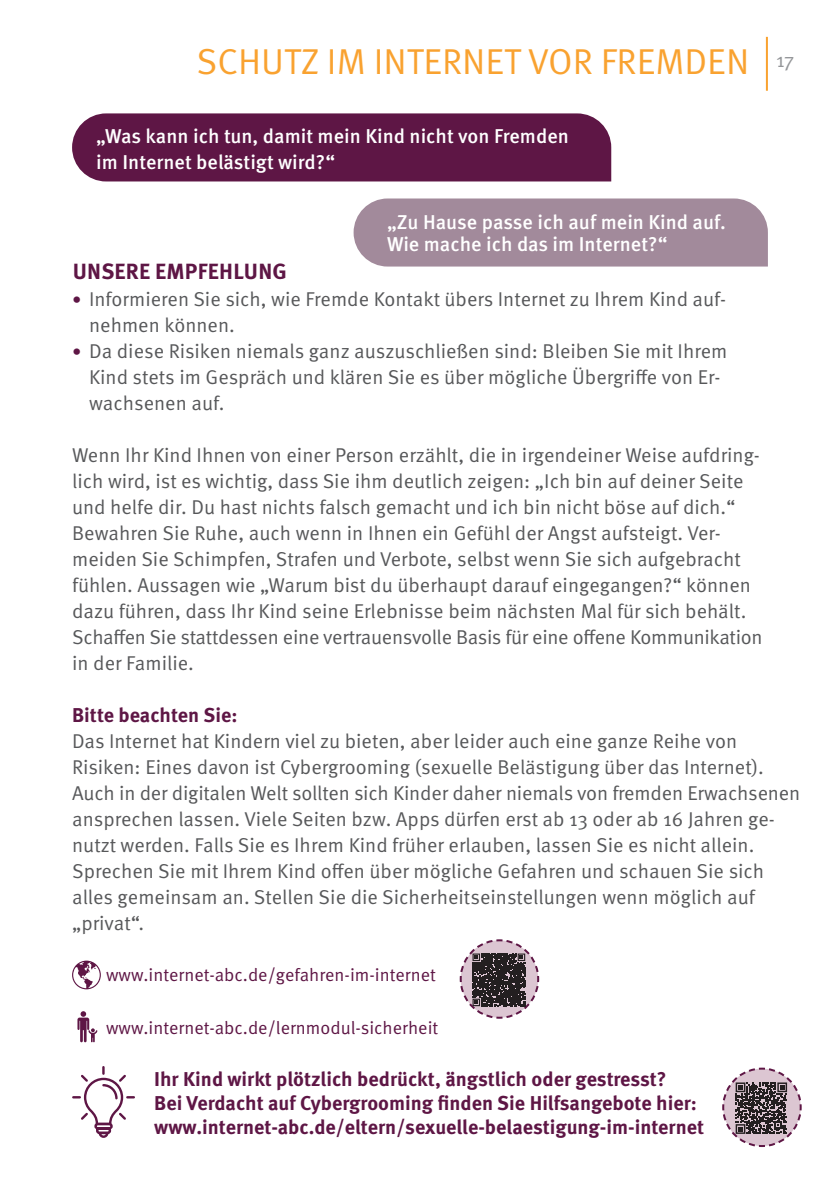
<style>
.page{position:relative;width:840px;height:1191px;background:#fff}
.page>*{position:absolute;margin:0;border:0;box-sizing:border-box;transform-origin:0 0}
.t1{font:36px "Meta OT Norm";color:#f9a230}
.t2{font:700 22px "Meta OT";letter-spacing:.01em;color:#5e1645}
.t3{font:20px/26px "Meta OT Norm";color:#57585a}
.t4{font:700 20px/24px "Meta OT";color:#5e1645}
.t5{font:500 20px/26px "Meta OT";color:#fff}
.t6{font:18px "Meta OT Norm";color:#5e1645}
.s1{font-size:18px;color:#5e1645}
</style>
<div class="page">
<hr style="left:765px;top:37px;width:2px;height:54px;background:#f9a230">
<div style="left:72px;top:113px;width:539px;height:68px;background:#5e1645"></div>
<div style="left:353px;top:198px;width:414px;height:68px;background:#a28a9b"></div>
<svg style="left:72px;top:1066px;width:63px;height:72px"></svg>
<div style="left:94px;top:1122px;width:19px;height:7px;border:2px solid #5e1645;border-radius:2px"></div>
<div style="left:96px;top:1127px;width:15px;height:7px;border:2px solid #5e1645;border-radius:2px"></div>
<svg style="left:77px;top:1011px;width:20px;height:31px"></svg>
<svg style="left:72px;top:960px;width:29px;height:29px"></svg>
<svg style="left:459px;top:939px;width:81px;height:80px"></svg>
<svg style="left:722px;top:1067px;width:80px;height:80px"></svg>
<h1 class="t1" style="left:196px;top:40px;width:599px">SCHUTZ IM INTERNET VOR FREMDEN <sup>17</sup></h1>
<p class="t5" style="left:96px;top:124px;width:474px">„Was kann ich tun, damit mein Kind nicht von Fremden im Internet belästigt wird?“</p>
<p class="t2" style="left:73px;top:257px;width:215px">UNSERE EMPFEHLUNG</p>
<p class="t5" style="left:387px;top:211px;width:340px;line-height:22px">„Zu Hause passe ich auf mein Kind auf.<br>Wie mache ich das im Internet?“</p>
<p class="t3" style="left:89px;top:286px;width:638px;text-indent:-17px"><span class="s1">•</span> Informieren Sie sich, wie Fremde Kontakt übers Internet zu Ihrem Kind auf&shy;nehmen können.</p>
<p class="t3" style="left:89px;top:338px;width:639px;text-indent:-17px"><span class="s1">•</span> Da diese Risiken niemals ganz auszuschließen sind: Bleiben Sie mit Ihrem<br>Kind stets im Gespräch und klären Sie es über mögliche Übergriffe von Er&shy;wachsenen auf.</p>
<p class="t3" style="left:72px;top:442px;width:691px">Wenn Ihr Kind Ihnen von einer Person erzählt, die in irgendeiner Weise aufdring&shy;lich wird, ist es wichtig, dass Sie ihm deutlich zeigen: „Ich bin auf deiner Seite und helfe dir. Du hast nichts falsch gemacht und ich bin nicht böse auf dich.“ Bewahren Sie Ruhe, auch wenn in Ihnen ein Gefühl der Angst aufsteigt. Ver&shy;meiden Sie Schimpfen, Strafen und Verbote, selbst wenn Sie sich aufgebracht fühlen. Aussagen wie „Warum bist du überhaupt darauf eingegangen?“ können dazu führen, dass Ihr Kind seine Erlebnisse beim nächsten Mal für sich behält.<br>Schaffen Sie stattdessen eine vertrauensvolle Basis für eine offene Kommunikation in der Familie.</p>
<p class="t4" style="left:72px;top:703px;width:167px">Bitte beachten Sie:</p>
<p class="t3" style="left:72px;top:728px;width:729px">Das Internet hat Kindern viel zu bieten, aber leider auch eine ganze Reihe von Risiken: Eines davon ist Cybergrooming (sexuelle Belästigung über das Internet).<br>Auch in der digitalen Welt sollten sich Kinder daher niemals von fremden Erwachsenen ansprechen lassen. Viele Seiten bzw. Apps dürfen erst ab 13 oder ab 16 Jahren ge&shy;nutzt werden. Falls Sie es Ihrem Kind früher erlauben, lassen Sie es nicht allein.<br>Sprechen Sie mit Ihrem Kind offen über mögliche Gefahren und schauen Sie sich alles gemeinsam an. Stellen Sie die Sicherheitseinstellungen wenn möglich auf „privat“.</p>
<p class="t6" style="left:106px;top:964px;width:331px">www.internet-abc.de/gefahren-im-internet</p>
<p class="t6" style="left:106px;top:1017px;width:333px">www.internet-abc.de/lernmodul-sicherheit</p>
<p class="t4" style="left:154px;top:1067px;width:551px">Ihr Kind wirkt plötzlich bedrückt, ängstlich oder gestresst?<br>Bei Verdacht auf Cybergrooming finden Sie Hilfsangebote hier: www.internet-abc.de/eltern/sexuelle-belaestigung-im-internet</p>
</div>
